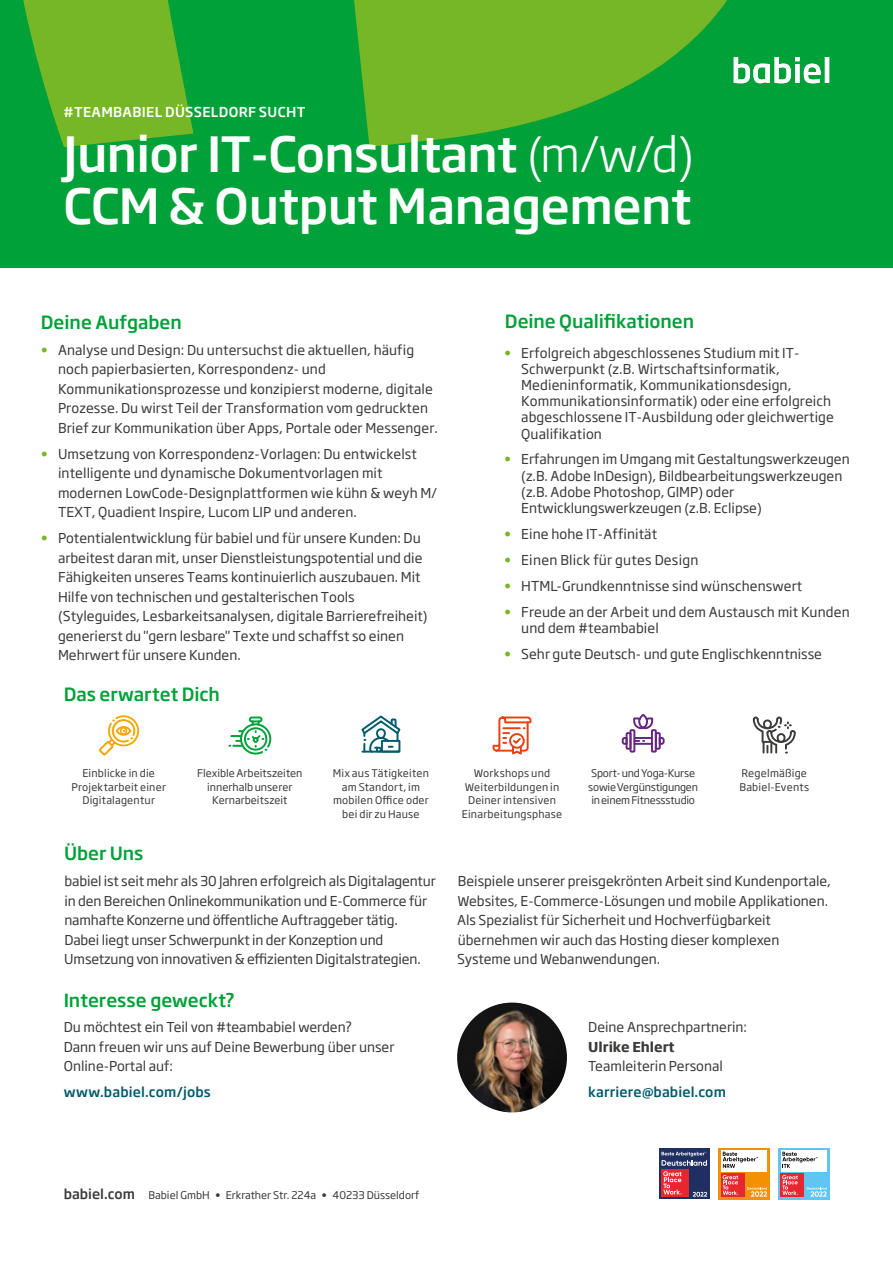
<style>
.page{position:relative;width:893px;height:1263px;background:#fff}
.page>*{position:absolute;margin:0;border:0;box-sizing:border-box;transform-origin:0 0}
.t1{font:500 48px/51.6px "Soho Gothic Pro";letter-spacing:-.01em;color:#fff}
.t2{font:500 18px "Soho Gothic Pro";letter-spacing:-.005em;color:#00a138}
.t3{font:13.5px/19.5px "Soho Gothic Pro";color:#3a3a39}
.t4{font:500 13.5px "Soho Gothic Pro";letter-spacing:.01em;color:#005b6c}
.t5{font:500 13.5px "Soho Gothic Pro";letter-spacing:.025em;color:#fff}
.t6{font:13.5px "Soho Gothic Pro";letter-spacing:.02em;color:#3a3a39}
.t7{font:700 13.5px "Soho Gothic Pro";color:#3a3a39}
.t8{font:10.5px/13.5px "Soho Gothic Pro";letter-spacing:.015em;color:#3a3a39;text-align:center}
.t9{font:10.5px/13.5px "Soho Gothic Pro";letter-spacing:-.02em;color:#3a3a39}
.s1{font-weight:300}
.s2{color:#75b726}
.s3{font-weight:500;font-size:13.5px}
</style>
<div class="page">
<div style="left:659px;top:1148px;width:51px;height:51px;background:#202f62"></div>
<svg style="left:661px;top:1152px;width:46px;height:45px"></svg>
<div style="left:718px;top:1148px;width:52px;height:51px;background:#f39104"></div>
<div style="left:721px;top:1151px;width:46px;height:21px;background:#fff"></div>
<div style="left:721px;top:1173px;width:23px;height:23px;background:#e62731"></div>
<svg style="left:723px;top:1175px;width:15px;height:20px"></svg>
<svg style="left:747px;top:1187px;width:20px;height:10px"></svg>
<svg style="left:723px;top:1152px;width:35px;height:16px"></svg>
<div style="left:778px;top:1148px;width:51px;height:51px;background:#60c6f1"></div>
<div style="left:781px;top:1151px;width:46px;height:21px;background:#fff"></div>
<div style="left:781px;top:1173px;width:23px;height:23px;background:#e62731"></div>
<svg style="left:782px;top:1175px;width:16px;height:20px"></svg>
<svg style="left:807px;top:1187px;width:20px;height:10px"></svg>
<svg style="left:782px;top:1152px;width:36px;height:16px"></svg>
<div style="left:0;top:0;width:893px;height:267px;background:#00a138"></div>
<svg style="left:23px;top:0;width:762px;height:147px;fill:#75b726"></svg>
<svg style="left:734px;top:57px;width:95px;height:26px"></svg>
<svg style="left:229px;top:721px;width:43px;height:34px"></svg>
<div style="left:249px;top:716px;width:13px;height:6px;border:2px solid #00a13a;border-radius:2px"></div>
<svg style="left:99px;top:715px;width:41px;height:41px"></svg>
<div style="left:120px;top:727px;width:7px;height:7px;border:1px solid #f7a600;border-radius:50%"></div>
<svg style="left:752px;top:716px;width:44px;height:37px"></svg>
<div style="left:655px;top:732px;width:6px;height:18px;border:2px solid #662483"></div>
<svg style="left:658px;top:736px;width:7px;height:10px"></svg>
<div style="left:651px;top:729px;width:6px;height:24px;border:2px solid #662483"></div>
<div style="left:626px;top:732px;width:5px;height:18px;border:2px solid #662483"></div>
<svg style="left:621px;top:736px;width:7px;height:10px"></svg>
<div style="left:629px;top:729px;width:6px;height:24px;border:2px solid #662483"></div>
<svg style="left:634px;top:737px;width:18px;height:8px"></svg>
<div style="left:638px;top:714px;width:10px;height:14px;border:2px solid #662483;border-radius:50%"></div>
<svg style="left:633px;top:718px;width:21px;height:11px"></svg>
<svg style="left:361px;top:715px;width:40px;height:38px"></svg>
<svg style="left:492px;top:716px;width:40px;height:39px"></svg>
<img style="left:457px;top:1002px;width:110px;height:110px;border-radius:55px">
<p class="t5" style="left:64px;top:101px;width:243px">#TEAMBABIEL DÜSSELDORF SUCHT</p>
<h1 class="t1" style="left:64px;top:126px;width:632px">Junior IT-Consultant <span class="s1">(m/w/d)<br></span>CCM &amp; Output Management</h1>
<h2 class="t2" style="left:41px;top:308px;width:142px">Deine Aufgaben</h2>
<p class="t3" style="left:58px;top:339px;width:381px;text-indent:-17px"><span class="s2">•</span> Analyse und Design: Du untersuchst die aktuellen, häufig noch papierbasierten, Korrespondenz- und Kommunikationsprozesse und konzipierst moderne, digitale Prozesse. Du wirst Teil der Transformation vom gedruckten Brief zur Kommunikation über Apps, Portale oder Messenger.</p>
<p class="t3" style="left:58px;top:443px;width:381px;text-indent:-17px"><span class="s2">•</span> Umsetzung von Korrespondenz-Vorlagen: Du entwickelst intelligente und dynamische Dokumentvorlagen mit modernen LowCode-Designplattformen wie kühn &amp; weyh M/ TEXT, Quadient Inspire, Lucom LIP und anderen.</p>
<p class="t3" style="left:58px;top:528px;width:371px;text-indent:-17px"><span class="s2">•</span> Potentialentwicklung für babiel und für unsere Kunden: Du arbeitest daran mit, unser Dienstleistungspotential und die Fähigkeiten unseres Teams kontinuierlich auszubauen. Mit Hilfe von technischen und gestalterischen Tools (Styleguides, Lesbarkeitsanalysen, digitale Barrierefreiheit) generierst du "gern lesbare" Texte und schaffst so einen Mehrwert für unsere Kunden.</p>
<h2 class="t2" style="left:64px;top:681px;width:158px">Das erwartet Dich</h2>
<h2 class="t2" style="left:505px;top:307px;width:191px">Deine Qualifikationen</h2>
<p class="t3" style="left:521px;top:344px;width:314px;line-height:16.2px;text-indent:-17px"><span class="s2">•</span> Erfolgreich abgeschlossenes Studium mit IT-Schwerpunkt (z.B. Wirtschaftsinformatik, Medieninformatik, Kommunikationsdesign, Kommunikationsinformatik) oder eine erfolgreich abgeschlossene IT-Ausbildung oder gleichwertige Qualifikation</p>
<p class="t3" style="left:521px;top:451px;width:330px;line-height:16.2px;text-indent:-17px"><span class="s2">•</span> Erfahrungen im Umgang mit Gestaltungswerkzeugen (z.B. Adobe InDesign), Bildbearbeitungswerkzeugen (z.B. Adobe Photoshop, GIMP) oder Entwicklungswerkzeugen (z.B. Eclipse)</p>
<p class="t3" style="left:504px;top:523px;width:154px"><span class="s2">•</span> Eine hohe IT-Affinität</p>
<p class="t6" style="left:504px;top:549px;width:196px"><span class="s2">•</span> Einen Blick für gutes Design</p>
<p class="t3" style="left:504px;top:575px;width:300px"><span class="s2">•</span> HTML-Grundkenntnisse sind wünschenswert</p>
<p class="t3" style="left:521px;top:603px;width:330px;line-height:16.4px;text-indent:-17px"><span class="s2">•</span> Freude an der Arbeit und dem Austausch mit Kunden und dem #teambabiel</p>
<p class="t3" style="left:504px;top:643px;width:319px"><span class="s2">•</span> Sehr gute Deutsch- und gute Englischkenntnisse</p>
<p class="t8" style="left:71px;top:766px;width:96px">Einblicke in die<br>Projektarbeit einer<br>Digitalagentur</p>
<p class="t8" style="left:739px;top:766px;width:71px;text-align:left">Regelmäßige<br>Babiel-Events</p>
<p class="t8" style="left:197px;top:766px;width:107px">Flexible Arbeitszeiten innerhalb unserer<br>Kernarbeitszeit</p>
<p class="t8" style="left:333px;top:766px;width:98px">Mix aus Tätigkeiten am Standort, im mobilen Office oder bei dir zu Hause</p>
<p class="t8" style="left:462px;top:766px;width:102px">Workshops und<br>Weiterbildungen in<br>Deiner intensiven<br>Einarbeitungsphase</p>
<p class="t9" style="left:588px;top:766px;width:111px">Sport- und Yoga-Kurse sowie Vergünstigungen in einem Fitnessstudio</p>
<h2 class="t2" style="left:64px;top:839px;width:81px">Über Uns</h2>
<p class="t3" style="left:64px;top:870px;width:373px">babiel ist seit mehr als 30 Jahren erfolgreich als Digitalagentur in den Bereichen Onlinekommunikation und E-Commerce für namhafte Konzerne und öffentliche Auftraggeber tätig.<br>Dabei liegt unser Schwerpunkt in der Konzeption und Umsetzung von innovativen &amp; effizienten Digitalstrategien.</p>
<p class="t3" style="left:457px;top:870px;width:375px">Beispiele unserer preisgekrönten Arbeit sind Kundenportale, Websites, E-Commerce-Lösungen und mobile Applikationen.<br>Als Spezialist für Sicherheit und Hochverfügbarkeit übernehmen wir auch das Hosting dieser komplexen Systeme und Webanwendungen.</p>
<h2 class="t2" style="left:64px;top:986px;width:173px">Interesse geweckt?</h2>
<p class="t3" style="left:64px;top:1017px;width:332px">Du möchtest ein Teil von #teambabiel werden?<br>Dann freuen wir uns auf Deine Bewerbung über unser<br>Online-Portal auf:</p>
<p class="t4" style="left:64px;top:1082px;width:149px">www.babiel.com/jobs</p>
<p class="t8" style="left:64px;top:1188px;width:357px"><span class="s3">babiel.com</span> Babiel GmbH • Erkrather Str. 224a • 40233 Düsseldorf</p>
<p class="t3" style="left:588px;top:1017px;width:160px">Deine Ansprechpartnerin:</p>
<p class="t7" style="left:588px;top:1036px;width:88px">Ulrike Ehlert</p>
<p class="t3" style="left:588px;top:1056px;width:136px">Teamleiterin Personal</p>
<p class="t4" style="left:588px;top:1082px;width:139px">karriere@babiel.com</p>
</div>
